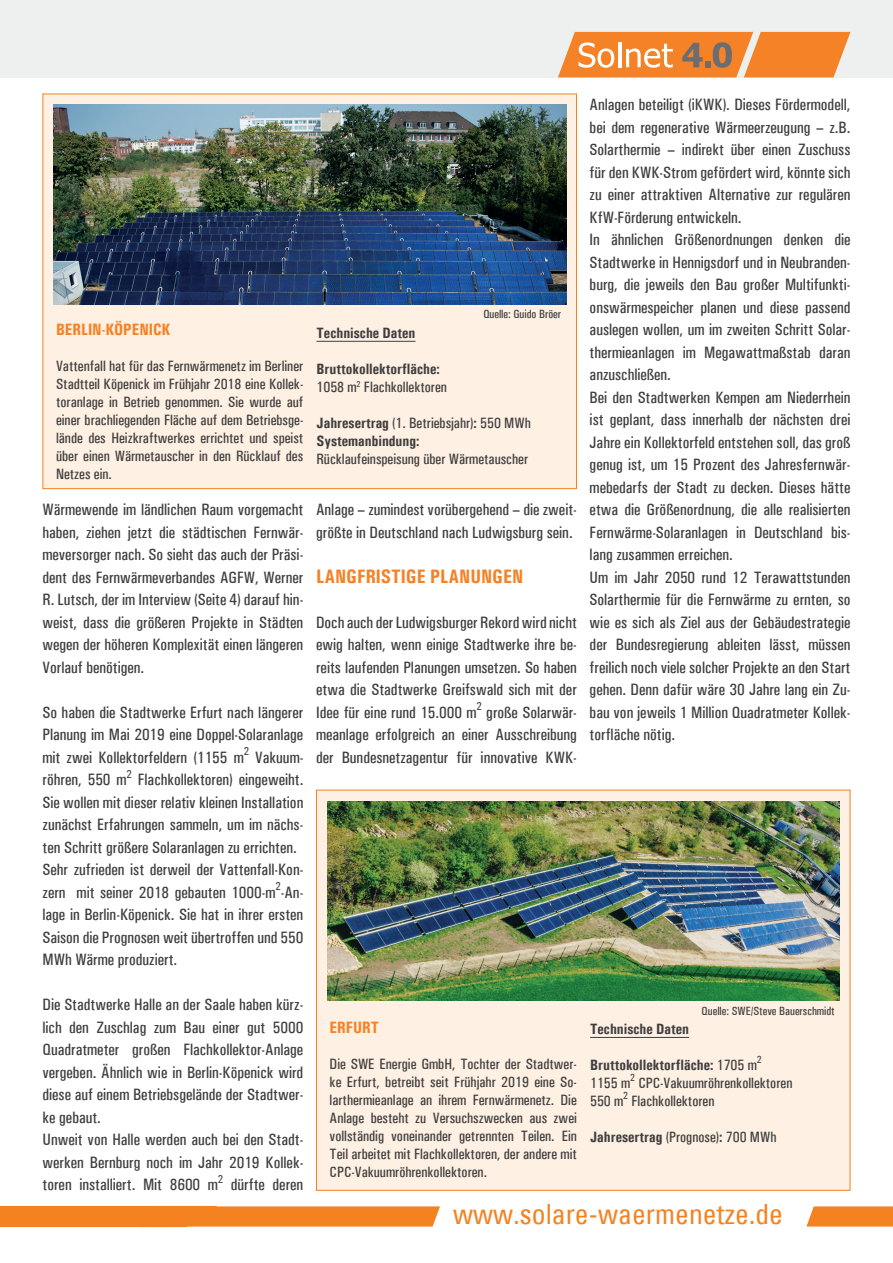
<style>
.page{position:relative;width:893px;height:1263px;background:#fff}
.page>*{position:absolute;margin:0;border:0;box-sizing:border-box;transform-origin:0 0}
.t1{font:condensed 27.75px "Univers";color:#f58220}
.Zwischenüberschrift{font:700 condensed 19.5px "Univers";color:#f58226}
.Fliesstext{font:500 condensed 16.5px/22.5px "Univers";color:#3e3e3f;text-align:justify}
.Überschrift_Infobox{font:700 condensed 16.5px "Univers";color:#f58226}
.Fliesstext_Infobox{font:500 condensed 15px/18px "Univers";color:#3e3e3f;text-align:justify}
.Fliesstext_Infobox-2{font:700 condensed 15px "Univers";color:#3e3e3f}
.Bildbeschreibung{font:500 condensed 12px "Univers";color:#3e3e3f}
.Fliesstext-2{font:500 condensed 11.55px "Univers";color:#3e3e3f}
.Fliesstext_Infobox-3{font:500 condensed 10.5px "Univers";color:#3e3e3f}
.s1{font-weight:700}
.s2{font-weight:500}
</style>
<div class="page">
<svg style="left:806px;top:1206px;width:87px;height:21px;background:#f58c33"></svg>
<svg style="left:0;top:1205px;width:441px;height:22px;background:#f58b30"></svg>
<div style="left:0;top:0;width:893px;height:77px;background:#eeefef"></div>
<svg style="left:558px;top:32px;width:292px;height:45px;background:#ee9147"></svg>
<div style="left:43px;top:94px;width:534px;height:395px;background:#fef0e2;border:1px solid #f58220"></div>
<hr style="left:316px;top:341px;width:99px;height:1px;background:#3e3e3f">
<img style="left:54px;top:105px;width:512px;height:200px">
<div style="left:316px;top:790px;width:534px;height:401px;background:#fef0e2;border:1px solid #f58220"></div>
<hr style="left:590px;top:1037px;width:99px;height:1px;background:#3e3e3f">
<img style="left:327px;top:801px;width:513px;height:200px">
<p class="Überschrift_Infobox" style="left:56px;top:319px;width:116px">BERLIN-KÖPENICK</p>
<p class="Fliesstext_Infobox" style="left:56px;top:357px;width:249px">Vattenfall hat für das Fernwärmenetz im Berliner Stadtteil Köpenick im Frühjahr 2018 eine Kollek&shy;toranlage in Betrieb genommen. Sie wurde auf einer brachliegenden Fläche auf dem Betriebsge&shy;lände des Heizkraftwerkes errichtet und speist über einen Wärmetauscher in den Rücklauf des Netzes ein.</p>
<p class="Fliesstext" style="left:43px;top:498px;width:262px">Wärmewende im ländlichen Raum vorgemacht haben, ziehen jetzt die städtischen Fernwär&shy;meversorger nach. So sieht das auch der Präsi&shy;dent des Fernwärmeverbandes AGFW, Werner R. Lutsch, der im Interview (Seite 4) darauf hin&shy;weist, dass die größeren Projekte in Städten wegen der höheren Komplexität einen längeren Vorlauf benötigen.</p>
<p class="Fliesstext" style="left:43px;top:701px;width:262px">So haben die Stadtwerke Erfurt nach längerer Planung im Mai 2019 eine Doppel-Solaranlage mit zwei Kollektorfeldern (1155 m</p>
<p class="Fliesstext-2" style="left:244px;top:744px;width:7px">2</p>
<p class="Fliesstext" style="left:255px;top:746px;width:50px">Vakuum-</p>
<p class="Fliesstext-2" style="left:127px;top:767px;width:7px">2</p>
<p class="Fliesstext" style="left:43px;top:768px;width:262px;text-indent:95px">Flachkollektoren) eingeweiht.<br>Sie wollen mit dieser relativ kleinen Installation zunächst Erfahrungen sammeln, um im nächs&shy;ten Schritt größere Solaranlagen zu errichten.</p>
<p class="Fliesstext" style="left:43px;top:858px;width:262px">Sehr zufrieden ist derweil der Vattenfall-Kon&shy;zern mit seiner 2018 gebauten 1000-m -An-</p>
<p class="Fliesstext" style="left:43px;top:768px;width:86px">röhren, 550 m</p>
<p class="Fliesstext-2" style="left:275px;top:879px;width:7px">2</p>
<p class="Fliesstext" style="left:43px;top:903px;width:262px">lage in Berlin-Köpenick. Sie hat in ihrer ersten Saison die Prognosen weit übertroffen und 550<br>MWh Wärme produziert.</p>
<p class="Fliesstext" style="left:43px;top:993px;width:262px">Die Stadtwerke Halle an der Saale haben kürz&shy;lich den Zuschlag zum Bau einer gut 5000<br>Quadratmeter großen Flachkollektor-Anlage vergeben. Ähnlich wie in Berlin-Köpenick wird diese auf einem Betriebsgelände der Stadtwer&shy;ke gebaut.</p>
<p class="Fliesstext" style="left:43px;top:1128px;width:262px">Unweit von Halle werden auch bei den Stadt&shy;werken Bernburg noch im Jahr 2019 Kollek&shy;toren installiert. Mit 8600 m</p>
<p class="Fliesstext-2" style="left:218px;top:1172px;width:7px">2</p>
<p class="Fliesstext" style="left:231px;top:1173px;width:74px">dürfte deren</p>
<p class="Bildbeschreibung" style="left:483px;top:307px;width:79px">Quelle: Guido Bröer</p>
<p class="Fliesstext_Infobox-2" style="left:316px;top:324px;width:101px">Technische Daten</p>
<p class="Fliesstext_Infobox-2" style="left:316px;top:360px;width:125px">Bruttokollektorfläche:</p>
<p class="Fliesstext_Infobox" style="left:316px;top:378px;width:132px">1058 m<sup>2</sup> Flachkollektoren</p>
<p class="Fliesstext_Infobox" style="left:316px;top:414px;width:216px"><span class="s1">Jahresertrag</span> (1. Betriebsjahr)<span class="s1">:</span> 550 MWh</p>
<p class="Fliesstext_Infobox-2" style="left:316px;top:432px;width:104px">Systemanbindung:</p>
<p class="Fliesstext_Infobox" style="left:316px;top:450px;width:213px">Rücklaufeinspeisung über Wärmetauscher</p>
<p class="Fliesstext" style="left:316px;top:498px;width:262px">Anlage – zumindest vorübergehend – die zweit&shy;größte in Deutschland nach Ludwigsburg sein.</p>
<p class="Zwischenüberschrift" style="left:316px;top:564px;width:209px">LANGFRISTIGE PLANUNGEN</p>
<p class="Fliesstext" style="left:316px;top:611px;width:262px">Doch auch der Ludwigsburger Rekord wird nicht ewig halten, wenn einige Stadtwerke ihre be&shy;reits laufenden Planungen umsetzen. So haben etwa die Stadtwerke Greifswald sich mit der Idee für eine rund 15.000 m</p>
<p class="Fliesstext-2" style="left:476px;top:699px;width:7px">2</p>
<p class="Fliesstext" style="left:316px;top:701px;width:262px;text-indent:170px">große Solarwär&shy;meanlage erfolgreich an einer Ausschreibung der Bundesnetzagentur für innovative KWK-</p>
<p class="Fliesstext" style="left:590px;top:93px;width:262px">Anlagen beteiligt (iKWK). Dieses Fördermodell, bei dem regenerative Wärmeerzeugung – z.B.<br>Solarthermie – indirekt über einen Zuschuss für den KWK-Strom gefördert wird, könnte sich zu einer attraktiven Alternative zur regulären KfW-Förderung entwickeln.</p>
<p class="Fliesstext" style="left:590px;top:228px;width:262px">In ähnlichen Größenordnungen denken die Stadtwerke in Hennigsdorf und in Neubranden&shy;burg, die jeweils den Bau großer Multifunkti&shy;onswärmespeicher planen und diese passend auslegen wollen, um im zweiten Schritt Solar&shy;thermieanlagen im Megawattmaßstab daran anzuschließen.</p>
<p class="Fliesstext" style="left:590px;top:386px;width:262px">Bei den Stadtwerken Kempen am Niederrhein ist geplant, dass innerhalb der nächsten drei Jahre ein Kollektorfeld entstehen soll, das groß genug ist, um 15 Prozent des Jahresfernwär&shy;mebedarfs der Stadt zu decken. Dieses hätte etwa die Größenordnung, die alle realisierten Fernwärme-Solaranlagen in Deutschland bis&shy;lang zusammen erreichen.</p>
<p class="Fliesstext" style="left:590px;top:566px;width:262px">Um im Jahr 2050 rund 12 Terawattstunden Solarthermie für die Fernwärme zu ernten, so wie es sich als Ziel aus der Gebäudestrategie der Bundesregierung ableiten lässt, müssen freilich noch viele solcher Projekte an den Start gehen. Denn dafür wäre 30 Jahre lang ein Zu&shy;bau von jeweils 1 Million Quadratmeter Kollek&shy;torfläche nötig.</p>
<p class="Überschrift_Infobox" style="left:330px;top:1017px;width:51px">ERFURT</p>
<p class="Fliesstext_Infobox" style="left:330px;top:1054px;width:249px">Die SWE Energie GmbH, Tochter der Stadtwer&shy;ke Erfurt, betreibt seit Frühjahr 2019 eine So&shy;larthermieanlage an ihrem Fernwärmenetz. Die Anlage besteht zu Versuchszwecken aus zwei vollständig voneinander getrennten Teilen. Ein Teil arbeitet mit Flachkollektoren, der andere mit CPC-Vakuumröhrenkollektoren.</p>
<p class="Bildbeschreibung" style="left:702px;top:1003px;width:135px">Quelle: SWE/Steve Bauerschmidt</p>
<p class="Fliesstext_Infobox-2" style="left:590px;top:1020px;width:101px">Technische Daten</p>
<p class="Fliesstext_Infobox-2" style="left:590px;top:1056px;width:168px">Bruttokollektorfläche: <span class="s2">1705 m</span></p>
<p class="Fliesstext_Infobox-3" style="left:757px;top:1053px;width:6px">2</p>
<p class="Fliesstext_Infobox-3" style="left:630px;top:1071px;width:6px">2</p>
<p class="Fliesstext_Infobox" style="left:638px;top:1074px;width:156px">CPC-Vakuumröhrenkollektoren</p>
<p class="Fliesstext_Infobox" style="left:590px;top:1074px;width:42px">1155 m</p>
<p class="Fliesstext_Infobox-3" style="left:623px;top:1089px;width:6px">2</p>
<p class="Fliesstext_Infobox" style="left:590px;top:1092px;width:35px">550 m</p>
<p class="Fliesstext_Infobox" style="left:631px;top:1092px;width:85px">Flachkollektoren</p>
<p class="Fliesstext_Infobox" style="left:590px;top:1128px;width:188px"><span class="s1">Jahresertrag</span> (Prognose)<span class="s1">:</span> 700 MWh</p>
<p class="t1" style="left:453px;top:1196px;width:331px">www.solare-waermenetze.de</p>
</div>
